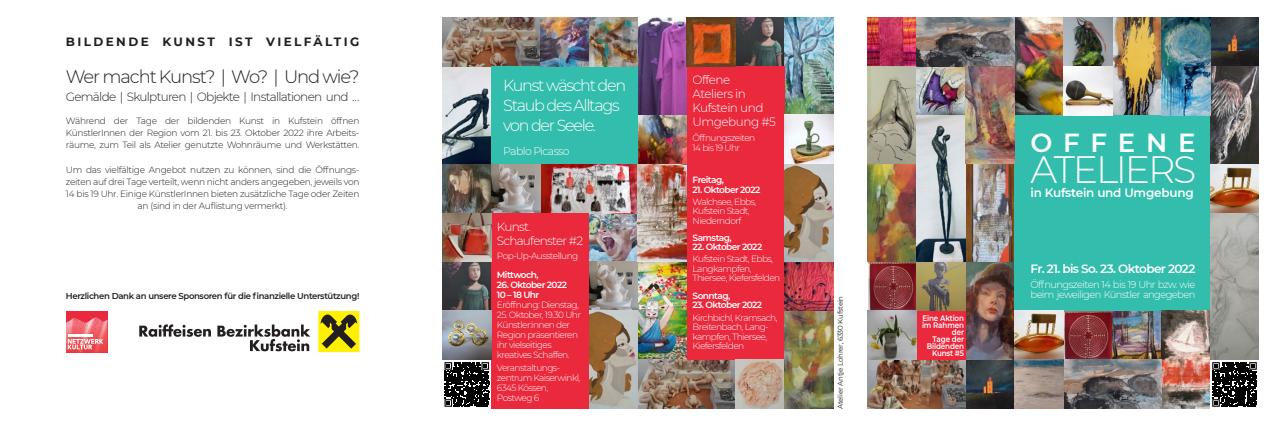
<style>
.page{position:relative;width:1276px;height:426px;background:#fff}
.page>*{position:absolute;margin:0;border:0;box-sizing:border-box;transform-origin:0 0}
.t1{font:300 38px "Montserrat";letter-spacing:-.06em;color:#fff}
.t2{font:600 26.1px "Montserrat";letter-spacing:.41em;color:#fff}
.t3{font:300 18px "Montserrat";letter-spacing:-.06em;color:#231f20}
.t4{font:300 16px/20px "Montserrat";letter-spacing:-.08em;color:#fff}
.t5{font:300 12px "Montserrat";letter-spacing:-.06em;color:#231f20}
.t6{font:300 12px/14px "Montserrat";letter-spacing:-.04em;color:#fff}
.t7{font:600 12px "Montserrat";letter-spacing:-.04em;color:#fff}
.t8{font:700 12px "Montserrat";letter-spacing:.2em;color:#231f20}
.t9{font:600 12px "Montserrat";letter-spacing:-.02em;color:#fff}
.t10{font:300 12px/14px "Montserrat";letter-spacing:-.06em;color:#fff}
.t11{font:300 11px "Montserrat";letter-spacing:-.06em;color:#fff}
.t12{font:300 9.9px/9.9px "Montserrat";letter-spacing:-.06em;color:#fff}
.t13{font:300 9px/12px "Montserrat";letter-spacing:-.03em;color:#231f20;text-align:justify}
.t14{font:300 9px/10px "Montserrat";letter-spacing:-.06em;color:#fff}
.t15{font:600 9px/10px "Montserrat";letter-spacing:-.06em;color:#fff}
.t16{font:600 8.5px "Montserrat";letter-spacing:-.04em;color:#231f20}
.t17{font:600 8px/7px "Montserrat";letter-spacing:-.02em;color:#fff;text-align:right;scale:.9 1}
.t18{font:7px "Montserrat";letter-spacing:-.025em;color:#231f20}
</style>
<div class="page">
<img style="left:867px;top:17px;width:49px;height:342px">
<img style="left:442px;top:66px;width:49px;height:293px">
<img style="left:687px;top:17px;width:97px;height:49px">
<img style="left:965px;top:66px;width:49px;height:342px">
<img style="left:1210px;top:17px;width:49px;height:342px">
<img style="left:589px;top:213px;width:49px;height:195px">
<img style="left:784px;top:17px;width:49px;height:391px">
<img style="left:1014px;top:310px;width:196px;height:98px">
<img style="left:638px;top:17px;width:49px;height:342px">
<img style="left:1014px;top:17px;width:196px;height:98px">
<img style="left:442px;top:17px;width:196px;height:49px">
<img style="left:638px;top:359px;width:146px;height:49px">
<img style="left:491px;top:164px;width:147px;height:49px">
<div style="left:1014px;top:115px;width:196px;height:195px;background:#33bdac"></div>
<div style="left:687px;top:66px;width:97px;height:293px;background:#ea293d"></div>
<div style="left:491px;top:213px;width:98px;height:195px;background:#ea293d"></div>
<div style="left:491px;top:66px;width:147px;height:98px;background:#33bdac"></div>
<img style="left:867px;top:359px;width:98px;height:49px">
<img style="left:916px;top:66px;width:49px;height:244px">
<img style="left:916px;top:17px;width:98px;height:49px">
<svg style="left:442px;top:359px;width:49px;height:48px"></svg>
<svg style="left:444px;top:361px;width:45px;height:45px;background:#2d2d2d"></svg>
<div style="left:916px;top:310px;width:49px;height:49px;background:#ea293d"></div>
<svg style="left:1210px;top:359px;width:49px;height:48px"></svg>
<svg style="left:1212px;top:361px;width:44px;height:45px"></svg>
<div style="left:318px;top:310px;width:41px;height:41px;background:#fff109"></div>
<div style="left:319px;top:312px;width:39px;height:38px;background:#fff101"></div>
<svg style="left:320px;top:314px;width:37px;height:34px"></svg>
<svg style="left:139px;top:324px;width:171px;height:27px"></svg>
<svg style="left:66px;top:311px;width:41px;height:41px"></svg>
<img style="left:66px;top:317px;width:41px;height:6px">
<svg style="left:68px;top:338px;width:35px;height:11px"></svg>
<hr style="left:68px;top:334px;width:24px;height:2px;background:#fff">
<h3 class="t8" style="left:66px;top:33px;width:295px">BILDENDE KUNST IST VIELFÄLTIG</h3>
<h3 class="t3" style="left:66px;top:65px;width:295px">Wer macht Kunst? | Wo? | Und wie?</h3>
<p class="t13" style="left:66px;top:114px;width:295px">Während der Tage der bildenden Kunst in Kufstein öffnen KünstlerInnen der Region vom 21. bis 23. Oktober 2022 ihre Arbeits&shy;räume, zum Teil als Atelier genutzte Wohnräume und Werkstätten.</p>
<p class="t13" style="left:66px;top:163px;width:295px;text-align:center">Um das vielfältige Angebot nutzen zu können, sind die Öffnungs&shy;zeiten auf drei Tage verteilt, wenn nicht anders angegeben, jeweils von 14 bis 19 Uhr. Einige KünstlerInnen bieten zusätzliche Tage oder Zeiten an (sind in der Auflistung vermerkt).</p>
<h3 class="t5" style="left:66px;top:88px;width:295px">Gemälde | Skulpturen | Objekte | Installationen und …</h3>
<p class="t16" style="left:66px;top:290px;width:295px">Herzlichen Dank an unsere Sponsoren für die finanzielle Unterstützung!</p>
<h3 class="t4" style="left:503px;top:74px;width:124px">Kunst wäscht den<br>Staub des Alltags von der Seele.</h3>
<p class="t11" style="left:503px;top:143px;width:68px">Pablo Picasso</p>
<h3 class="t10" style="left:497px;top:219px;width:88px">Kunst.<br>Schaufenster #2</h3>
<p class="t14" style="left:497px;top:250px;width:83px">Pop-Up-Ausstellung</p>
<p class="t15" style="left:497px;top:269px;width:43px">Mittwoch,</p>
<p class="t15" style="left:497px;top:279px;width:72px">26. Oktober 2022<br>10 – 18 Uhr</p>
<p class="t14" style="left:497px;top:299px;width:84px">Eröffnung: Dienstag,</p>
<p class="t14" style="left:497px;top:309px;width:86px">25. Oktober, 19.30 Uhr<br>Künstler:innen der<br>Region präsentieren ihr vielseitiges kreatives Schaffen.</p>
<p class="t14" style="left:497px;top:362px;width:85px">Veranstaltungs&shy;zentrum Kaiserwinkl,<br>6345 Kössen,<br>Postweg 6</p>
<h3 class="t6" style="left:692px;top:72px;width:85px">Offene<br>Ateliers in<br>Kufstein und<br>Umgebung #5</h3>
<p class="t14" style="left:692px;top:132px;width:64px">Öffnungszeiten<br>14 bis 19 Uhr</p>
<p class="t15" style="left:692px;top:174px;width:33px">Freitag,</p>
<p class="t15" style="left:692px;top:184px;width:69px">21. Oktober 2022</p>
<p class="t14" style="left:692px;top:196px;width:65px;line-height:9.5px">Walchsee, Ebbs,<br>Kufstein Stadt,<br>Niederndorf</p>
<p class="t15" style="left:692px;top:232px;width:41px">Samstag,</p>
<p class="t15" style="left:692px;top:241px;width:71px">22. Oktober 2022</p>
<p class="t14" style="left:692px;top:254px;width:89px;line-height:9.5px">Kufstein Stadt, Ebbs,<br>Langkampfen,<br>Thiersee, Kiefersfelden</p>
<p class="t15" style="left:692px;top:290px;width:39px">Sonntag,</p>
<p class="t15" style="left:692px;top:299px;width:71px">23. Oktober 2022</p>
<p class="t14" style="left:692px;top:312px;width:86px;line-height:9.5px">Kirchbichl, Kramsach,<br>Breitenbach, Lang&shy;kampfen, Thiersee,<br>Kiefersfelden</p>
<p class="t18" style="left:835px;top:408px;width:114px;rotate:-90deg">Atelier Antje Lohrer, 6330 Kufstein</p>
<p class="t17" style="left:922px;top:314px;width:48px">Eine Aktion im Rahmen der<br>Tage der<br>Bildenden<br>Kunst #5</p>
<h2 class="t2" style="left:1030px;top:124px;width:166px">OFFENE</h2>
<h3 class="t9" style="left:1030px;top:184px;width:165px">in Kufstein und Umgebung</h3>
<h1 class="t1" style="left:1030px;top:143px;width:167px">ATELIERS</h1>
<h3 class="t7" style="left:1030px;top:260px;width:166px">Fr. 21. bis So. 23. Oktober 2022</h3>
<p class="t12" style="left:1030px;top:279px;width:166px">Öffnungszeiten 14 bis 19 Uhr bzw. wie beim jeweiligen Künstler angegeben</p>
</div>
